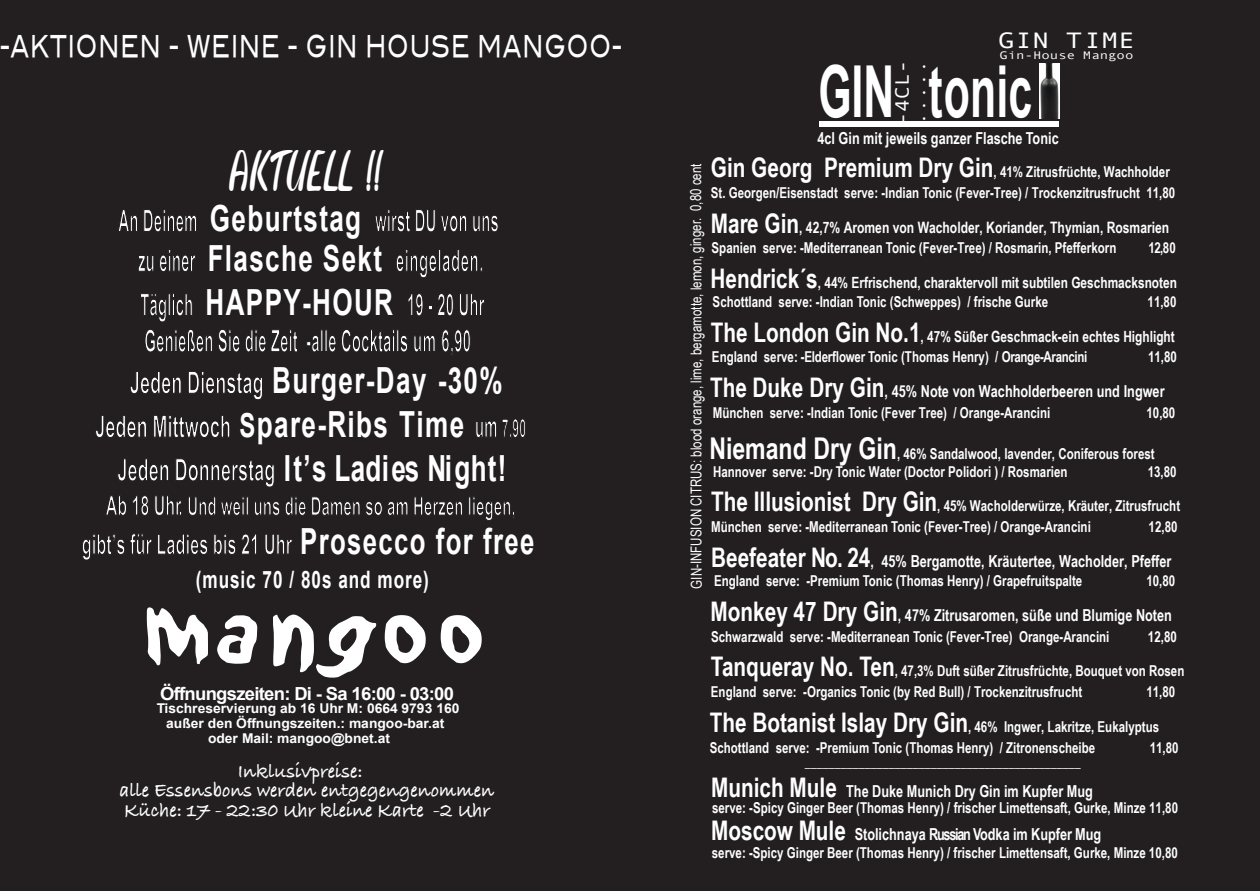
<style>
.page{position:relative;width:1260px;height:891px;background:#231f20}
.page>*{position:absolute;margin:0;border:0;box-sizing:border-box;transform-origin:0 0}
.t1{font:85.5px "Sand";color:#fff}
.t2{font:700 71.7px "Arial";color:#fff;scale:.6 1}
.t3{font:61.05px "Biffo";color:#fff;scale:.61 1}
.t4{font:700 36px/39.8px "Arial";letter-spacing:.05em;color:#fff;scale:.72 1}
.t5{font:700 36px "Arial";letter-spacing:.02em;color:#fff;scale:.72 1}
.t6{font:30px "Blair Md ITCTT Medium";letter-spacing:.05em;color:#fff;scale:.66 1}
.t7{font:700 24px "Arial";letter-spacing:.05em;color:#fff;scale:.72 1}
.t8{font:22.5px "Andale Mono";color:#fff;scale:1.28 1}
.t9{font:700 21px/19.5px "Bradley Hand ITCTT";color:#fff;scale:.92 1}
.t10{font:19.5px/16.4px "Andale Mono";color:#fff;scale:1.11 1}
.t11{font:700 18px "Arial";letter-spacing:-.04em;color:#fff}
.t12{font:700 16.5px "Arial Narrow";color:#fff;scale:.94 1}
.t13{font:700 15.75px "Arial Narrow";color:#fff;scale:.94 1}
.t14{font:700 15.45px "Arial Narrow";color:#fff;scale:.94 1}
.t15{font:700 15px/21px "Arial Narrow";color:#fff;scale:.94 1}
.t16{font:15px "Arial Narrow";color:#fff;scale:.94 1}
.t17{font:700 13.5px "Arial";color:#fff}
.t18{font:12px "Blair Md ITCTT Medium";color:#fff}
.t19{font:10.95px "Andale Mono";color:#fff;scale:1.28 1}
.s1{font-size:33.15px}
.s2{font-size:27px}
.s3{font-size:30px}
</style>
<div class="page">
<img style="left:1039px;top:64px;width:20px;height:55px">
<svg style="left:141px;top:294px;width:52px;height:28px"></svg>
<svg style="left:408px;top:293px;width:77px;height:23px"></svg>
<svg style="left:145px;top:329px;width:152px;height:23px"></svg>
<svg style="left:307px;top:336px;width:12px;height:16px"></svg>
<hr style="left:321px;top:330px;width:2px;height:22px;background:#fff">
<hr style="left:325px;top:330px;width:2px;height:22px;background:#fff">
<svg style="left:328px;top:329px;width:80px;height:23px"></svg>
<svg style="left:414px;top:335px;width:21px;height:17px"></svg>
<svg style="left:441px;top:329px;width:30px;height:26px"></svg>
<svg style="left:118px;top:209px;width:79px;height:23px"></svg>
<svg style="left:375px;top:209px;width:92px;height:23px"></svg>
<svg style="left:473px;top:215px;width:25px;height:17px"></svg>
<svg style="left:138px;top:250px;width:58px;height:22px"></svg>
<svg style="left:396px;top:250px;width:86px;height:28px"></svg>
<svg style="left:117px;top:458px;width:52px;height:23px"></svg>
<svg style="left:175px;top:458px;width:100px;height:29px"></svg>
<svg style="left:130px;top:372px;width:51px;height:22px"></svg>
<svg style="left:188px;top:372px;width:75px;height:28px"></svg>
<svg style="left:95px;top:415px;width:52px;height:23px"></svg>
<svg style="left:154px;top:415px;width:76px;height:23px"></svg>
<svg style="left:476px;top:419px;width:50px;height:19px"></svg>
<svg style="left:106px;top:495px;width:76px;height:21px"></svg>
<svg style="left:188px;top:496px;width:56px;height:20px"></svg>
<div style="left:246px;top:497px;width:3px;height:18px;background:#fff;border:1px solid #231f20"></div>
<svg style="left:254px;top:496px;width:154px;height:20px"></svg>
<svg style="left:414px;top:496px;width:49px;height:20px"></svg>
<svg style="left:469px;top:497px;width:46px;height:24px"></svg>
<svg style="left:82px;top:533px;width:175px;height:27px"></svg>
<svg style="left:265px;top:534px;width:28px;height:21px"></svg>
<div style="left:820px;top:122px;width:239px;height:5px;background:#fff"></div>
<h3 class="t6" style="left:-1px;top:29px;width:946px">-AKTIONEN - WEINE - GIN HOUSE MANGOO-</h3>
<h3 class="t3" style="left:228px;top:138px;width:251px">AKTUELL !!</h3>
<h3 class="t4" style="left:208px;top:202px;width:244px">Geburtstag<br>Flasche Sekt</h3>
<h3 class="t4" style="left:206px;top:286px;width:262px">HAPPY-HOUR</h3>
<h3 class="t4" style="left:240px;top:362px;width:367px;line-height:44px;text-indent:33px">Burger-Day -30%<br><span class="s1">S</span>pare-Ribs Time</h3>
<h3 class="t5" style="left:284px;top:454px;width:310px">It’s Ladies Night!</h3>
<h3 class="t4" style="left:300px;top:525px;width:327px">Prosecco for free</h3>
<h3 class="t7" style="left:196px;top:571px;width:325px">(music 70 / 80s and more)</h3>
<h1 class="t1" style="left:140px;top:596px;width:351px">mangoo</h1>
<p class="t11" style="left:160px;top:687px;width:295px">Öffnungszeiten: Di - Sa 16:00 - 03:00</p>
<p class="t17" style="left:157px;top:703px;width:304px">Tischreservierung ab 16 Uhr M: 0664 9793 160</p>
<p class="t17" style="left:166px;top:718px;width:280px">außer den Öffnungszeiten.: mangoo-bar.at</p>
<p class="t17" style="left:208px;top:733px;width:183px">oder Mail: mangoo@bnet.at</p>
<h3 class="t9" style="left:119px;top:762px;width:409px;text-indent:118px">Inklusivpreise:<br>alle Essensbons werden entgegengenommen<br>Küche: 17 - 22:30 Uhr kleine Karte -2 Uhr</h3>
<h3 class="t8" style="left:998px;top:32px;width:109px">GIN TIME</h3>
<p class="t19" style="left:999px;top:52px;width:61px">Gin-House</p>
<p class="t19" style="left:1083px;top:51px;width:41px">Mangoo</p>
<h2 class="t2" style="left:818px;top:65px;width:128px">GIN</h2>
<h3 class="t10" style="left:896px;top:125px;width:60px;rotate:-90deg">-4CL-.....</h3>
<h2 class="t2" style="left:929px;top:65px;width:174px">tonic</h2>
<p class="t12" style="left:817px;top:132px;width:258px">4cl Gin mit jeweils ganzer Flasche Tonic</p>
<p class="t15" style="left:711px;top:163px;width:496px"><span class="s2">Gin Georg Premium Dry Gin</span>, 41% Zitrusfrüchte, Wachholder<br>St. Georgen/Eisenstadt serve: -Indian Tonic (Fever-Tree) / Trockenzitrusfrucht 11,80</p>
<p class="t16" style="left:691px;top:589px;width:454px;rotate:-90deg">GIN-INFUSION CITRUS: blood orange, lime, bergamotte, lemon, ginger. 0,80 cent</p>
<p class="t13" style="left:711px;top:222px;width:489px"><span class="s2">Mare Gin</span>, 42,7% Aromen von Wacholder, Koriander, Thymian, Rosmarien</p>
<p class="t15" style="left:712px;top:238px;width:432px">Spanien serve: -Mediterranean Tonic (Fever-Tree) / Rosmarin, Pfefferkorn</p>
<p class="t15" style="left:1148px;top:238px;width:31px">12,80</p>
<p class="t14" style="left:711px;top:276px;width:498px"><span class="s2">Hendrick´s</span>, 44% Erfrischend, charaktervoll mit subtilen Geschmacksnoten</p>
<p class="t14" style="left:711px;top:331px;width:495px"><span class="s2">The London Gin No.1</span>, 47% Süßer Geschmack-ein echtes Highlight</p>
<p class="t15" style="left:713px;top:293px;width:358px">Schottland serve: -Indian Tonic (Schweppes) / frische Gurke</p>
<p class="t15" style="left:1148px;top:293px;width:32px">11,80</p>
<p class="t15" style="left:712px;top:348px;width:401px">England serve: -Elderflower Tonic (Thomas Henry) / Orange-Arancini</p>
<p class="t15" style="left:1148px;top:348px;width:32px">11,80</p>
<p class="t12" style="left:710px;top:385px;width:485px"><span class="s2">The Duke Dry Gin</span>, 45% Note von Wachholderbeeren und Ingwer</p>
<p class="t15" style="left:713px;top:403px;width:360px">München serve: -Indian Tonic (Fever Tree) / Orange-Arancini</p>
<p class="t15" style="left:1147px;top:403px;width:32px">10,80</p>
<p class="t15" style="left:709px;top:444px;width:475px"><span class="s3">Niemand Dry Gin</span>, 46% Sandalwood, lavender, Coniferous forest</p>
<p class="t15" style="left:713px;top:462px;width:379px">Hannover serve: -Dry Tonic Water (Doctor Polidori ) / Rosmarien</p>
<p class="t15" style="left:1148px;top:462px;width:32px">13,80</p>
<p class="t15" style="left:711px;top:497px;width:500px"><span class="s2">The Illusionist Dry Gin</span>, 45% Wacholderwürze, Kräuter, Zitrusfrucht<br>München serve: -Mediterranean Tonic (Fever-Tree) / Orange-Arancini</p>
<p class="t15" style="left:1149px;top:518px;width:32px">12,80</p>
<p class="t12" style="left:711px;top:555px;width:491px"><span class="s2">Beefeater No. 24</span>, 45% Bergamotte, Kräutertee, Wacholder, Pfeffer</p>
<p class="t15" style="left:714px;top:572px;width:393px">England serve: -Premium Tonic (Thomas Henry) / Grapefruitspalte</p>
<p class="t15" style="left:1146px;top:572px;width:32px">10,80</p>
<p class="t12" style="left:711px;top:609px;width:492px"><span class="s2">Monkey 47 Dry Gin</span>, 47% Zitrusaromen, süße und Blumige Noten</p>
<p class="t15" style="left:711px;top:627px;width:425px">Schwarzwald serve: -Mediterranean Tonic (Fever-Tree) Orange-Arancini</p>
<p class="t15" style="left:1148px;top:627px;width:32px">12,80</p>
<p class="t15" style="left:711px;top:662px;width:505px"><span class="s2">Tanqueray No. Ten</span>, 47,3% Duft süßer Zitrusfrüchte, Bouquet von Rosen<br>England serve: -Organics Tonic (by Red Bull) / Trockenzitrusfrucht</p>
<p class="t15" style="left:1146px;top:683px;width:32px">11,80</p>
<p class="t15" style="left:710px;top:718px;width:480px"><span class="s2">The Botanist Islay Dry Gin</span>, 46% Ingwer, Lakritze, Eukalyptus<br>Schottland serve: -Premium Tonic (Thomas Henry) / Zitronenscheibe</p>
<p class="t15" style="left:1150px;top:739px;width:32px">11,80</p>
<p class="t18" style="left:805px;top:754px;width:278px">______________________________________________</p>
<p class="t12" style="left:711px;top:785px;width:408px"><span class="s2">Munich Mule</span> The Duke Munich Dry Gin im Kupfer Mug</p>
<p class="t15" style="left:712px;top:799px;width:497px">serve: -Spicy Ginger Beer (Thomas Henry) / frischer Limettensaft, Gurke, Minze 11,80</p>
<p class="t15" style="left:712px;top:843px;width:497px">serve: -Spicy Ginger Beer (Thomas Henry) / frischer Limettensaft, Gurke, Minze 10,80</p>
<p class="t12" style="left:711px;top:828px;width:417px"><span class="s2">Moscow Mule</span> Stolichnaya RussianVodka im Kupfer Mug</p>
</div>
